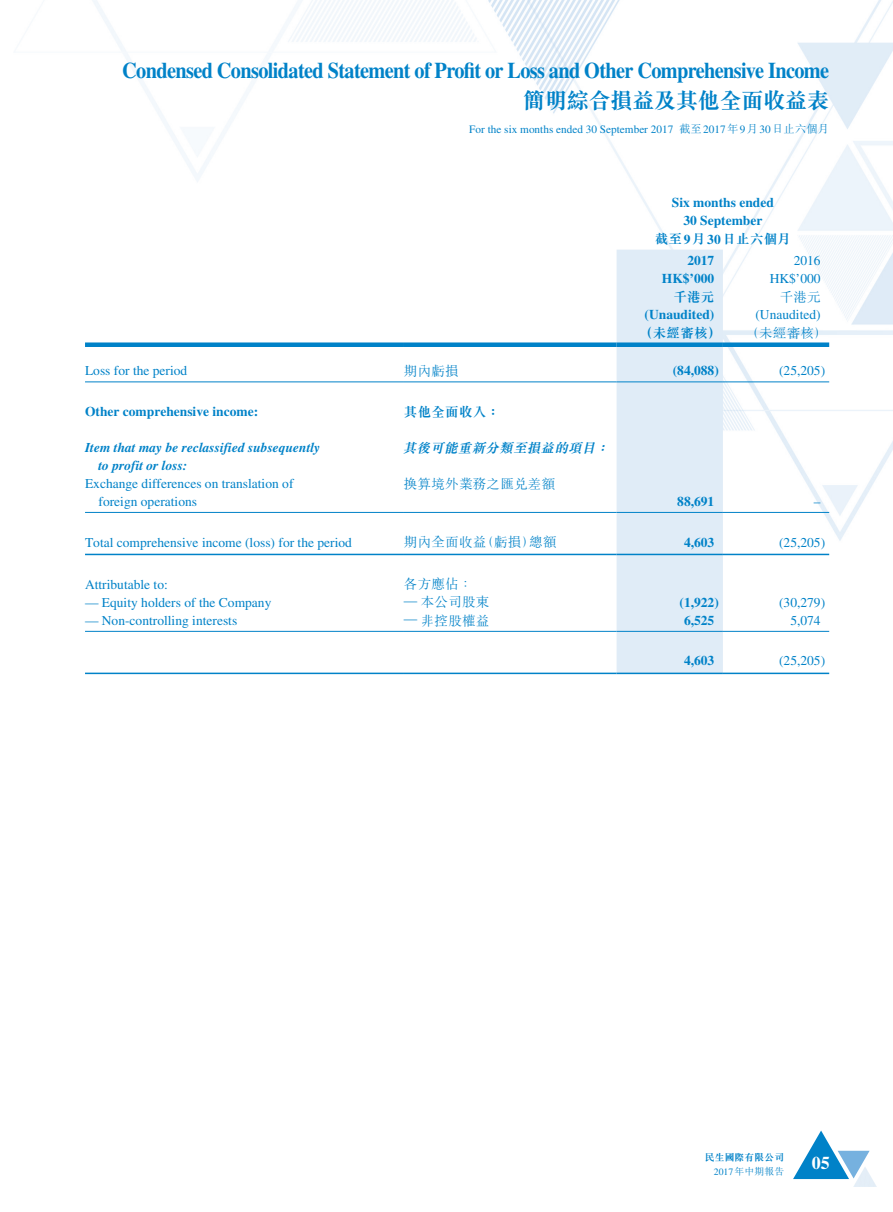
<style>
.page{position:relative;width:893px;height:1212px;background:#fff}
.page>*{position:absolute;margin:0;border:0;box-sizing:border-box;transform-origin:0 0}
.t1{font:700 22.5px "Times LT Std";letter-spacing:-.03em;color:#0082c8;scale:.9 1}
.t2{font:700 22.5px "M Sung HK";letter-spacing:-.03em;color:#0082c8}
.t3{font:700 18px "Times LT Std";color:#fff}
._50_Table_txt{font:13.5px "Times LT Std";color:#0082c8}
._50_Table_txt-2{font:700 13.5px "Times LT Std";color:#0082c8}
._50_Table_txt-3{font:300 13.5px "M Sung HK";letter-spacing:.02em;color:#0082c8}
._50_Table_txt-4{font:italic 700 13.5px "Times LT Std";color:#0082c8}
._50_Table_txt-5{font:700 13.5px "M Sung HK";letter-spacing:.02em;color:#0082c8}
._50_Table_txt-6{font:italic 700 13.5px "M Sung HK";color:#0082c8}
.t4{font:11.25px "Times LT Std";color:#0082c8}
.t5{font:300 9.75px "M Sung HK";letter-spacing:.02em;color:#0082c8}
.t6{font:700 9.75px "M Sung HK";letter-spacing:.02em;color:#0082c8}
.s1{font-family:"M Sung HK";font-weight:300}
.s2{font-family:"Times LT Std"}
.s3{font-family:"Times LT Std";font-weight:400}
</style>
<div class="page">
<img style="left:85px;top:0;width:808px;height:675px">
<svg style="left:793px;top:1130px;width:84px;height:57px"></svg>
<div style="left:617px;top:250px;width:106px;height:423px;background:#e0ecf7"></div>
<div style="left:85px;top:342px;width:319px;height:5px;background:#0082c8"></div>
<div style="left:404px;top:342px;width:213px;height:5px;background:#0082c8"></div>
<div style="left:617px;top:342px;width:106px;height:5px;background:#0082c8"></div>
<div style="left:723px;top:342px;width:106px;height:5px;background:#0082c8"></div>
<hr style="left:85px;top:381px;width:319px;height:1px;background:#0082c8">
<hr style="left:404px;top:381px;width:213px;height:1px;background:#0082c8">
<hr style="left:617px;top:381px;width:106px;height:1px;background:#0082c8">
<hr style="left:723px;top:381px;width:106px;height:1px;background:#0082c8">
<hr style="left:85px;top:512px;width:319px;height:1px;background:#0082c8">
<hr style="left:404px;top:512px;width:213px;height:1px;background:#0082c8">
<hr style="left:617px;top:512px;width:106px;height:1px;background:#0082c8">
<hr style="left:723px;top:512px;width:106px;height:1px;background:#0082c8">
<hr style="left:85px;top:554px;width:319px;height:1px;background:#0082c8">
<hr style="left:404px;top:554px;width:213px;height:1px;background:#0082c8">
<hr style="left:617px;top:554px;width:106px;height:1px;background:#0082c8">
<hr style="left:723px;top:554px;width:106px;height:1px;background:#0082c8">
<hr style="left:85px;top:631px;width:319px;height:1px;background:#0082c8">
<hr style="left:404px;top:631px;width:213px;height:1px;background:#0082c8">
<hr style="left:617px;top:631px;width:106px;height:1px;background:#0082c8">
<hr style="left:723px;top:631px;width:106px;height:1px;background:#0082c8">
<hr style="left:85px;top:673px;width:319px;height:1px;background:#0082c8">
<hr style="left:404px;top:673px;width:213px;height:1px;background:#0082c8">
<hr style="left:617px;top:673px;width:106px;height:1px;background:#0082c8">
<hr style="left:723px;top:673px;width:106px;height:1px;background:#0082c8">
<p class="t1" style="left:122px;top:57px;width:787px">Condensed Consolidated Statement of Profit or Loss and Other Comprehensive Income</p>
<p class="t2" style="left:523px;top:90px;width:308px">簡明綜合損益及其他全面收益表</p>
<p class="t4" style="left:469px;top:123px;width:361px">For the six months ended 30 September 2017 <span class="s1">截至</span>2017<span class="s1">年</span>9<span class="s1">月</span>30<span class="s1">日止六個月</span></p>
<p class="_50_Table_txt-2" style="left:672px;top:194px;width:104px">Six months ended</p>
<p class="_50_Table_txt-2" style="left:683px;top:212px;width:81px">30 September</p>
<p class="_50_Table_txt-5" style="left:655px;top:232px;width:138px">截至<span class="s2">9</span>月<span class="s2">30</span>日止六個月</p>
<p class="_50_Table_txt-2" style="left:687px;top:253px;width:28px">2017</p>
<p class="_50_Table_txt" style="left:794px;top:253px;width:28px">2016</p>
<p class="_50_Table_txt-2" style="left:662px;top:271px;width:54px">HK$’000</p>
<p class="_50_Table_txt" style="left:770px;top:271px;width:52px">HK$’000</p>
<p class="_50_Table_txt-5" style="left:673px;top:290px;width:43px">千港元</p>
<p class="_50_Table_txt-3" style="left:780px;top:287px;width:43px">千港元</p>
<p class="_50_Table_txt-2" style="left:645px;top:307px;width:71px">(Unaudited)</p>
<p class="_50_Table_txt" style="left:755px;top:307px;width:67px">(Unaudited)</p>
<p class="_50_Table_txt-5" style="left:639px;top:326px;width:83px">（未經審核）</p>
<p class="_50_Table_txt-3" style="left:746px;top:323px;width:83px">（未經審核）</p>
<p class="_50_Table_txt" style="left:85px;top:363px;width:104px">Loss for the period</p>
<p class="_50_Table_txt-3" style="left:404px;top:362px;width:56px">期內虧損</p>
<p class="_50_Table_txt-2" style="left:673px;top:363px;width:48px">(84,088)</p>
<p class="_50_Table_txt" style="left:779px;top:363px;width:48px">(25,205)</p>
<p class="_50_Table_txt-2" style="left:85px;top:403px;width:175px">Other comprehensive income:</p>
<p class="_50_Table_txt-5" style="left:404px;top:405px;width:97px">其他全面收入：</p>
<p class="_50_Table_txt-4" style="left:85px;top:439px;width:237px">Item that may be reclassified subsequently</p>
<p class="_50_Table_txt-4" style="left:99px;top:457px;width:90px">to profit or loss:</p>
<p class="_50_Table_txt-6" style="left:403px;top:441px;width:210px">其後可能重新分類至損益的項目：</p>
<p class="_50_Table_txt" style="left:85px;top:476px;width:210px">Exchange differences on translation of</p>
<p class="_50_Table_txt" style="left:99px;top:494px;width:100px">foreign operations</p>
<p class="_50_Table_txt-3" style="left:404px;top:474px;width:153px">換算境外業務之匯兌差額</p>
<p class="_50_Table_txt-2" style="left:677px;top:493px;width:39px">88,691</p>
<p class="_50_Table_txt" style="left:814px;top:494px;width:8px">–</p>
<p class="_50_Table_txt" style="left:85px;top:534px;width:268px">Total comprehensive income (loss) for the period</p>
<p class="_50_Table_txt-3" style="left:404px;top:533px;width:154px">期內全面收益（虧損）總額</p>
<p class="_50_Table_txt-2" style="left:684px;top:534px;width:32px">4,603</p>
<p class="_50_Table_txt" style="left:779px;top:534px;width:48px">(25,205)</p>
<p class="_50_Table_txt" style="left:85px;top:577px;width:84px">Attributable to:</p>
<p class="_50_Table_txt-3" style="left:404px;top:575px;width:70px">各方應佔：</p>
<p class="_50_Table_txt" style="left:85px;top:595px;width:188px">— Equity holders of the Company</p>
<p class="_50_Table_txt-3" style="left:404px;top:593px;width:87px"><sup>—</sup> 本公司股東</p>
<p class="_50_Table_txt-2" style="left:679px;top:594px;width:41px">(1,922)</p>
<p class="_50_Table_txt" style="left:779px;top:595px;width:48px">(30,279)</p>
<p class="_50_Table_txt" style="left:85px;top:613px;width:154px">— Non-controlling interests</p>
<p class="_50_Table_txt-3" style="left:404px;top:611px;width:87px"><sup>—</sup> 非控股權益</p>
<p class="_50_Table_txt-2" style="left:684px;top:612px;width:32px">6,525</p>
<p class="_50_Table_txt" style="left:790px;top:613px;width:32px">5,074</p>
<p class="_50_Table_txt-2" style="left:684px;top:653px;width:32px">4,603</p>
<p class="_50_Table_txt" style="left:779px;top:653px;width:48px">(25,205)</p>
<p class="t6" style="left:705px;top:1152px;width:81px">民生國際有限公司</p>
<p class="t5" style="left:714px;top:1164px;width:72px"><span class="s3">2017</span>年中期報告</p>
<p class="t3" style="left:812px;top:1152px;width:19px">05</p>
</div>
